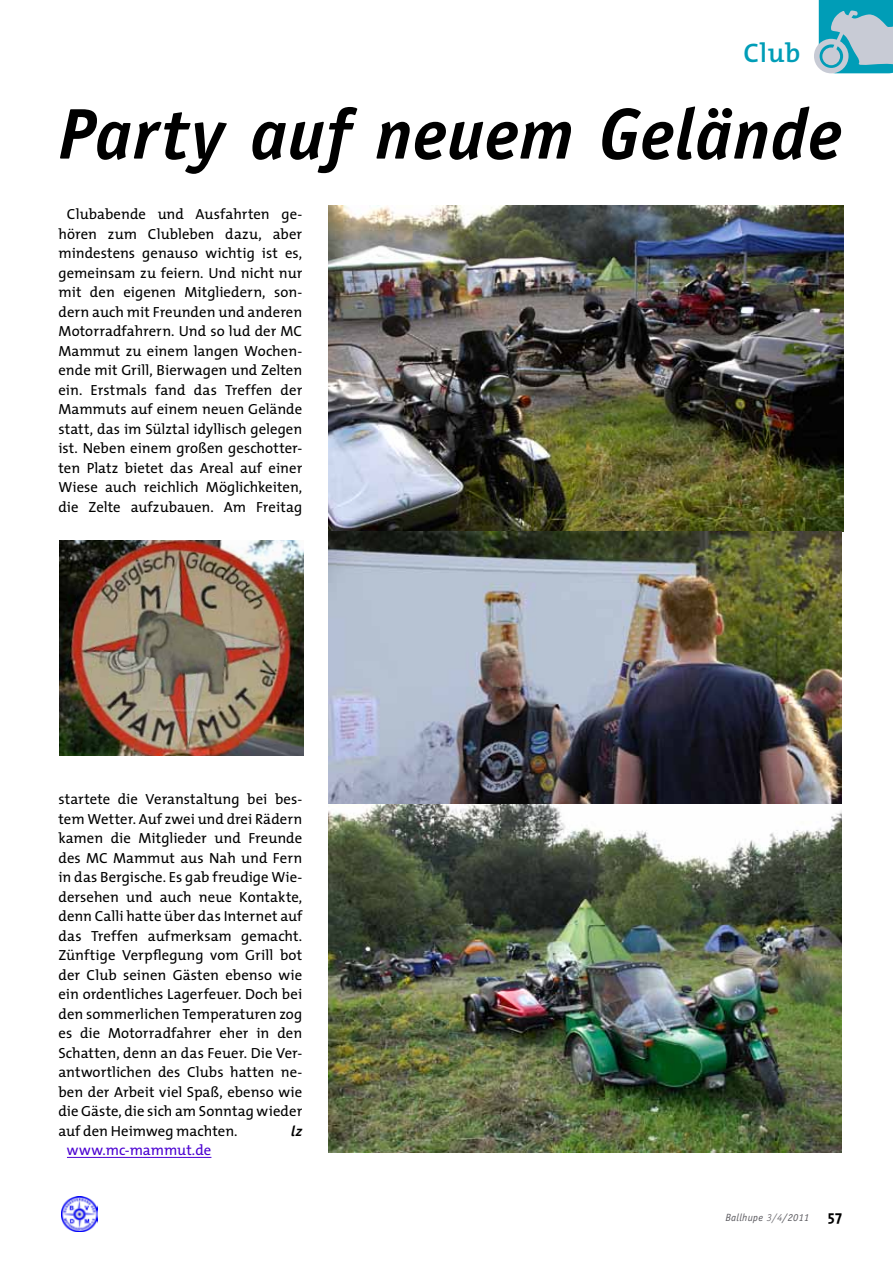
<style>
.page{position:relative;width:893px;height:1263px;background:#fff}
.page>*{position:absolute;margin:0;border:0;box-sizing:border-box;transform-origin:0 0}
.t1{font:italic 700 72px "Officina Sans Std";letter-spacing:.005em;color:#000}
.t2{font:600 27px "T Mix";color:#009db7}
.t3{font:14.7px/19.5px "T Mix";letter-spacing:.005em;color:#000;text-align:center}
.t4{font:14.7px "T Mix";color:#4b00d1}
.t5{font:italic 700 14.7px "Officina Sans Std";color:#000}
.t6{font:italic 10.5px "Officina Sans Std";letter-spacing:.025em;color:#5c5b60}
.s1{color:#757378}
.s2{font-family:"T Mix";font-weight:700;font-style:normal;font-size:15px;color:#000}
</style>
<div class="page">
<img style="left:62px;top:1196px;width:35px;height:35px">
<svg style="left:814px;top:0;width:79px;height:73px;background:#75b9ca"></svg>
<img style="left:60px;top:541px;width:243px;height:214px">
<img style="left:329px;top:206px;width:514px;height:598px">
<img style="left:329px;top:804px;width:513px;height:349px">
<hr style="left:67px;top:1157px;width:144px;height:1px;background:#4b00d1">
<h2 class="t2" style="left:744px;top:31px;width:58px">Club</h2>
<h1 class="t1" style="left:58px;top:91px;width:785px">Party auf neuem Gelände</h1>
<p class="t3" style="left:58px;top:204px;width:245px">Clubabende und Ausfahrten ge&shy;hören zum Clubleben dazu, aber mindestens genauso wichtig ist es, gemeinsam zu feiern. Und nicht nur mit den eigenen Mitgliedern, son&shy;dern auch mit Freunden und anderen Motorradfahrern. Und so lud der MC Mammut zu einem langen Wochen&shy;ende mit Grill, Bierwagen und Zelten ein. Erstmals fand das Treffen der Mammuts auf einem neuen Gelände statt, das im Sülztal idyllisch gelegen ist. Neben einem großen geschotter&shy;ten Platz bietet das Areal auf einer Wiese auch reichlich Möglichkeiten, die Zelte aufzubauen. Am Freitag</p>
<p class="t3" style="left:58px;top:789px;width:245px;text-align:justify">startete die Veranstaltung bei bes&shy;tem Wetter. Auf zwei und drei Rädern kamen die Mitglieder und Freunde des MC Mammut aus Nah und Fern in das Bergische. Es gab freudige Wie&shy;dersehen und auch neue Kontakte, denn Calli hatte über das Internet auf das Treffen aufmerksam gemacht.<br>Zünftige Verpflegung vom Grill bot der Club seinen Gästen ebenso wie ein ordentliches Lagerfeuer. Doch bei den sommerlichen Temperaturen zog es die Motorradfahrer eher in den Schatten, denn an das Feuer. Die Ver&shy;antwortlichen des Clubs hatten ne&shy;ben der Arbeit viel Spaß, ebenso wie die Gäste, die sich am Sonntag wieder auf den Heimweg machten.</p>
<p class="t5" style="left:291px;top:1122px;width:12px">lz</p>
<p class="t4" style="left:67px;top:1138px;width:146px">www.mc-mammut.de</p>
<p class="t6" style="left:725px;top:1212px;width:118px">Ballhupe <span class="s1">3/4</span>/2011 <span class="s2">57</span></p>
</div>
